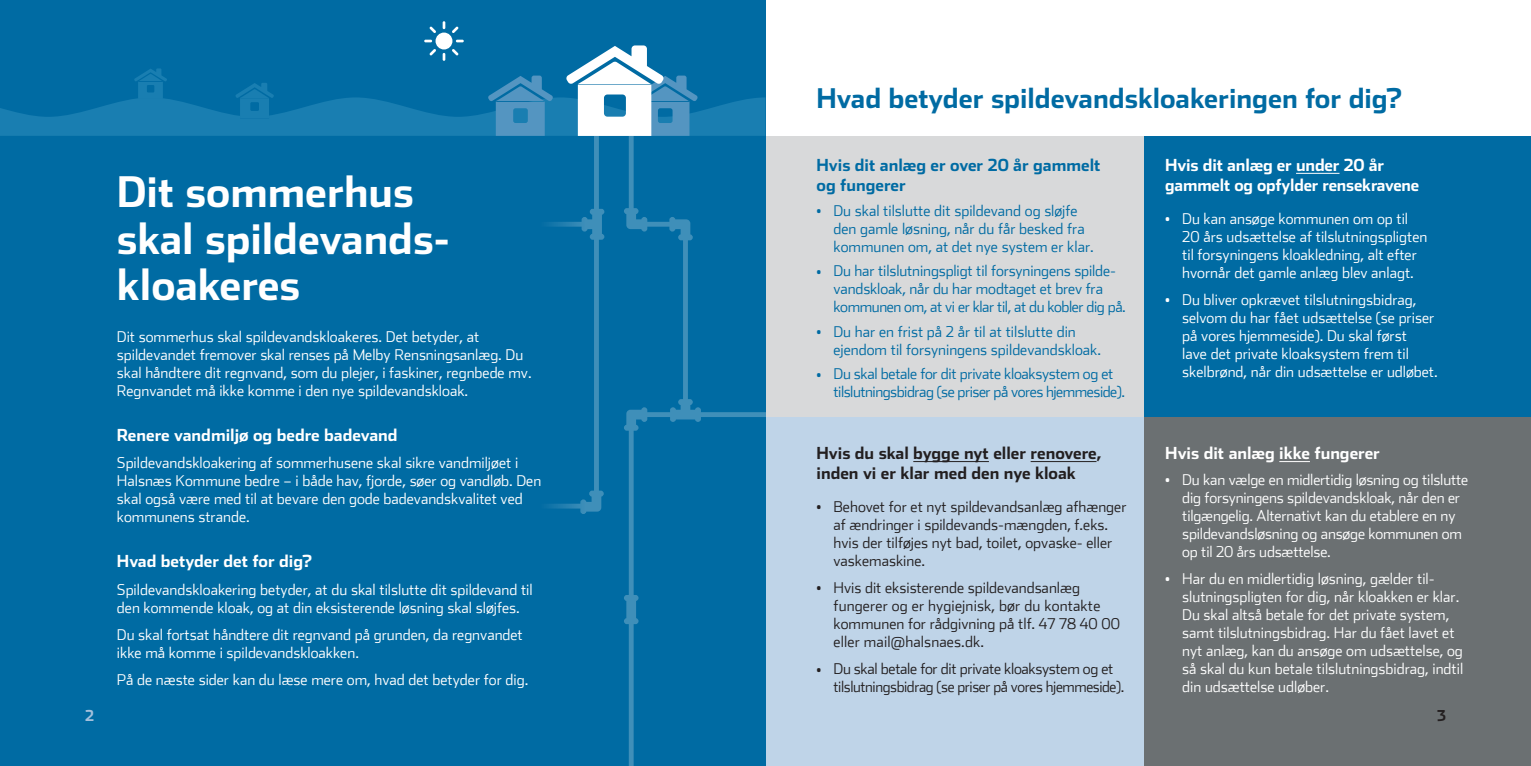
<style>
.page{position:relative;width:1531px;height:766px;background:#fff}
.page>*{position:absolute;margin:0;border:0;box-sizing:border-box;transform-origin:0 0}
.H01{font:700 42px/46.5px "Stainless";color:#fff}
.H01-2{font:700 27px "Stainless";color:#006ba3}
.H02{font:700 16.5px/19.8px "Stainless";letter-spacing:-.01em;color:#fff}
.H02-2{font:700 16.5px/19.8px "Stainless";color:#231f20}
.H02-3{font:700 16.5px/19.8px "Stainless";color:#006ba3}
.Bulletliste{font:300 15px/18px "Stainless";color:#fff}
.Brød{font:300 15px/18px "Stainless";color:#fff}
.Bulletliste-2{font:300 15px/18px "Stainless";letter-spacing:-.01em;color:#006ba3}
.Bulletliste-3{font:300 15px/18px "Stainless";color:#231f20}
.Bulletliste-4{font:300 15px/18px "Stainless";letter-spacing:-.03em;color:#006ba3}
.Bulletliste-5{font:300 15px/18px "Stainless";letter-spacing:-.025em;color:#231f20}
.Brød-2{font:700 15px "Stainless";color:#a4c0dc}
.t1{font:700 15px "Stainless";color:#231f20}
.s1{font-size:10.5px}
</style>
<div class="page">
<div style="left:765px;top:136px;width:379px;height:285px;background:#d8d9da"></div>
<div style="left:1144px;top:136px;width:387px;height:285px;background:#006ba3"></div>
<hr style="left:1296px;top:173px;width:43px;height:1px;background:#fff">
<div style="left:765px;top:417px;width:379px;height:348px;background:#bfd4e8"></div>
<hr style="left:913px;top:461px;width:76px;height:1px;background:#231f20">
<hr style="left:1030px;top:461px;width:66px;height:1px;background:#231f20">
<div style="left:1144px;top:417px;width:387px;height:348px;background:#6b7072"></div>
<hr style="left:1279px;top:461px;width:31px;height:1px;background:#fff">
<div style="left:0;top:0;width:765px;height:765px;background:#006ba3"></div>
<div style="left:435px;top:33px;width:17px;height:16px;background:#fff;border-radius:50%"></div>
<svg style="left:429px;top:26px;width:7px;height:7px"></svg>
<svg style="left:443px;top:21px;width:2px;height:8px"></svg>
<svg style="left:452px;top:26px;width:6px;height:7px"></svg>
<svg style="left:0;top:40px;width:765px;height:96px"></svg>
<svg style="left:670px;top:399px;width:31px;height:23px"></svg>
<svg style="left:581px;top:209px;width:23px;height:31px"></svg>
<svg style="left:624px;top:594px;width:14px;height:30px"></svg>
<svg style="left:669px;top:217px;width:24px;height:23px"></svg>
<svg style="left:624px;top:208px;width:23px;height:23px"></svg>
<svg style="left:624px;top:407px;width:23px;height:23px"></svg>
<div style="left:683px;top:236px;width:5px;height:167px;background:#3f8fb9"></div>
<svg style="left:580px;top:490px;width:24px;height:24px"></svg>
<svg style="left:547px;top:503px;width:41px;height:5px"></svg>
<div style="left:594px;top:136px;width:5px;height:365px;background:#3f8fb9"></div>
<div style="left:629px;top:414px;width:5px;height:351px;background:#3f8fb9"></div>
<div style="left:629px;top:136px;width:5px;height:80px;background:#3f8fb9"></div>
<div style="left:636px;top:412px;width:129px;height:5px;background:#3f8fb9"></div>
<hr style="left:627px;top:222px;width:50px;height:4px;background:#3f8fb9">
<svg style="left:547px;top:222px;width:40px;height:4px"></svg>
<p class="H01" style="left:117px;top:168px;width:334px">Dit sommerhus skal spildevands&shy;kloakeres</p>
<p class="Brød" style="left:117px;top:327px;width:416px">Dit sommerhus skal spildevandskloakeres. Det betyder, at spildevandet fremover skal renses på Melby Rensningsanlæg. Du skal håndtere dit regnvand, som du plejer, i faskiner, regnbede mv.<br>Regnvandet må ikke komme i den nye spildevandskloak.</p>
<p class="H02" style="left:117px;top:425px;width:282px">Renere vandmiljø og bedre badevand</p>
<p class="Brød" style="left:117px;top:453px;width:426px">Spildevandskloakering af sommerhusene skal sikre vandmiljøet i Halsnæs Kommune bedre – i både hav, fjorde, søer og vandløb. Den skal også være med til at bevare den gode badevandskvalitet ved kommunens strande.</p>
<p class="H02" style="left:117px;top:551px;width:196px">Hvad betyder det for dig?</p>
<p class="Brød" style="left:117px;top:579px;width:417px">Spildevandskloakering betyder, at du skal tilslutte dit spildevand til den kommende kloak, og at din eksisterende løsning skal sløjfes.</p>
<p class="Brød" style="left:117px;top:624px;width:407px">Du skal fortsat håndtere dit regnvand på grunden, da regnvandet ikke må komme i spildevandskloakken.</p>
<p class="Brød" style="left:117px;top:669px;width:413px">På de næste sider kan du læse mere om, hvad det betyder for dig.</p>
<p class="H01-2" style="left:816px;top:82px;width:587px">Hvad betyder spildevandskloakeringen for dig?</p>
<p class="H02-3" style="left:816px;top:155px;width:286px">Hvis dit anlæg er over 20 år gammelt og fungerer</p>
<p class="Bulletliste-2" style="left:833px;top:201px;width:262px;text-indent:-17px"><span class="s1">•</span> Du skal tilslutte dit spildevand og sløjfe den gamle løsning, når du får besked fra kommunen om, at det nye system er klar.</p>
<p class="Bulletliste-2" style="left:833px;top:262px;width:294px;text-indent:-17px"><span class="s1">•</span> Du har tilslutningspligt til forsyningens spilde&shy;vandskloak, når du har modtaget et brev fra kommunen om, at vi er klar til, at du kobler dig på.</p>
<p class="Bulletliste-2" style="left:833px;top:322px;width:269px;text-indent:-17px"><span class="s1">•</span> Du har en frist på 2 år til at tilslutte din ejendom til forsyningens spildevandskloak.</p>
<p class="Bulletliste-4" style="left:833px;top:364px;width:293px;text-indent:-17px"><span class="s1">•</span> Du skal betale for dit private kloaksystem og et tilslutningsbidrag (se priser på vores hjemmeside).</p>
<p class="H02-2" style="left:816px;top:443px;width:287px">Hvis du skal bygge nyt eller renovere, inden vi er klar med den nye kloak</p>
<p class="Bulletliste-3" style="left:833px;top:497px;width:294px;text-indent:-17px"><span class="s1">•</span> Behovet for et nyt spildevandsanlæg afhænger af ændringer i spildevands-mængden, f.eks. hvis der tilføjes nyt bad, toilet, opvaske- eller vaskemaskine.</p>
<p class="Bulletliste-3" style="left:833px;top:578px;width:288px;text-indent:-17px"><span class="s1">•</span> Hvis dit eksisterende spildevandsanlæg fungerer og er hygiejnisk, bør du kontakte kommunen for rådgivning på tlf. 47 78 40 00 eller mail@halsnaes.dk.</p>
<p class="Bulletliste-5" style="left:833px;top:659px;width:292px;text-indent:-17px"><span class="s1">•</span> Du skal betale for dit private kloaksystem og et tilslutningsbidrag (se priser på vores hjemmeside).</p>
<p class="H02" style="left:1165px;top:155px;width:256px">Hvis dit anlæg er under 20 år gammelt og opfylder rensekravene</p>
<p class="Bulletliste" style="left:1182px;top:209px;width:247px;text-indent:-17px"><span class="s1">•</span> Du kan ansøge kommunen om op til 20 års udsættelse af tilslutningspligten til forsyningens kloakledning, alt efter hvornår det gamle anlæg blev anlagt.</p>
<p class="Bulletliste" style="left:1182px;top:290px;width:257px;text-indent:-17px"><span class="s1">•</span> Du bliver opkrævet tilslutningsbidrag, selvom du har fået udsættelse (se priser på vores hjemmeside). Du skal først<br>lave det private kloaksystem frem til skelbrønd, når din udsættelse er udløbet.</p>
<p class="H02" style="left:1165px;top:443px;width:216px">Hvis dit anlæg ikke fungerer</p>
<p class="Bulletliste" style="left:1182px;top:470px;width:288px;text-indent:-17px"><span class="s1">•</span> Du kan vælge en midlertidig løsning og tilslutte dig forsyningens spildevandskloak, når den er tilgængelig. Alternativt kan du etablere en ny spildevandsløsning og ansøge kommunen om op til 20 års udsættelse.</p>
<p class="Bulletliste" style="left:1182px;top:569px;width:282px;text-indent:-17px"><span class="s1">•</span> Har du en midlertidig løsning, gælder til&shy;slutningspligten for dig, når kloakken er klar.<br>Du skal altså betale for det private system, samt tilslutningsbidrag. Har du fået lavet et nyt anlæg, kan du ansøge om udsættelse, og så skal du kun betale tilslutningsbidrag, indtil din udsættelse udløber.</p>
<p class="Brød-2" style="left:85px;top:705px;width:11px">2</p>
<p class="t1" style="left:1437px;top:705px;width:10px">3</p>
</div>
